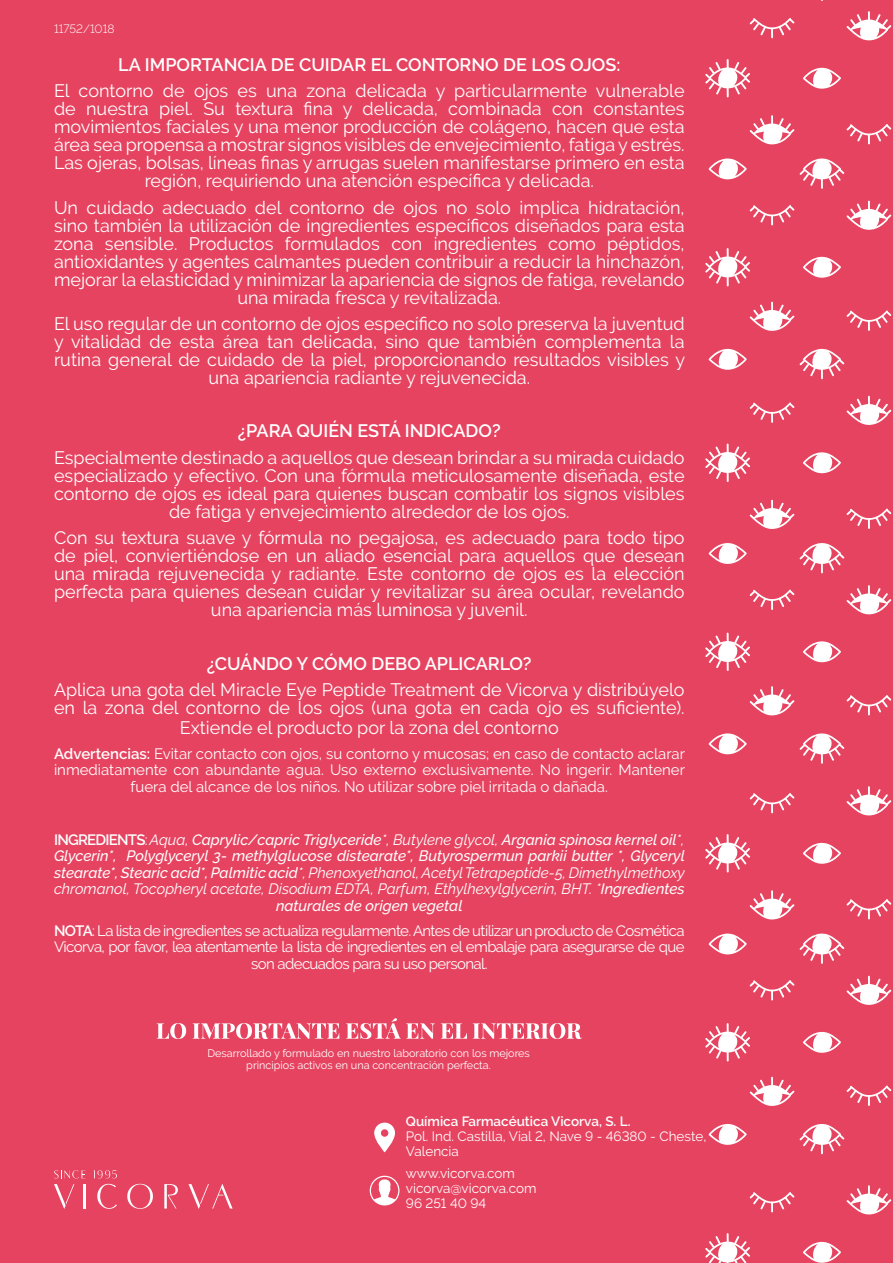
<style>
.page{position:relative;width:893px;height:1263px;background:#e64360}
.page>*{position:absolute;margin:0;border:0;box-sizing:border-box;transform-origin:0 0}
.t1{font:18px/18px "Raleway";color:#fff;text-align:center}
.t2{font:600 18px "Raleway";color:#fff}
.t3{font:italic 500 15px/16.5px "Raleway";color:#fff;text-align:center}
.t4{font:15px/16.5px "Raleway";color:#fff;text-align:center}
.t5{font:15px/16.5px "Raleway";letter-spacing:-.03em;color:#fff;text-align:center}
.t6{font:13.5px/15px "Raleway";color:#fff}
.t7{font:600 13.5px "Raleway";color:#fff}
.t8{font:300 12px "Raleway";color:#fff}
.t9{font:10.8px/12.1px "Raleway";color:#fff;text-align:center}
.s1{font-weight:600}
.s2{font-weight:600;font-style:normal}
.s3{font-weight:400;font-style:normal}
.s4{font-weight:400}
</style>
<div class="page">
<svg style="left:157px;top:1023px;width:29px;height:16px"></svg>
<svg style="left:193px;top:1023px;width:146px;height:16px"></svg>
<svg style="left:346px;top:1018px;width:89px;height:21px"></svg>
<svg style="left:441px;top:1023px;width:26px;height:16px"></svg>
<svg style="left:473px;top:1023px;width:109px;height:16px"></svg>
<svg style="left:374px;top:1122px;width:21px;height:30px"></svg>
<svg style="left:370px;top:1176px;width:29px;height:29px"></svg>
<svg style="left:750px;top:205px;width:44px;height:20px"></svg>
<svg style="left:709px;top:158px;width:38px;height:21px"></svg>
<svg style="left:799px;top:158px;width:45px;height:31px"></svg>
<svg style="left:803px;top:257px;width:38px;height:21px"></svg>
<svg style="left:803px;top:68px;width:38px;height:21px"></svg>
<svg style="left:846px;top:201px;width:45px;height:29px"></svg>
<svg style="left:750px;top:18px;width:44px;height:20px"></svg>
<svg style="left:846px;top:11px;width:45px;height:29px"></svg>
<svg style="left:709px;top:349px;width:38px;height:21px"></svg>
<svg style="left:799px;top:349px;width:45px;height:30px"></svg>
<svg style="left:846px;top:310px;width:45px;height:21px"></svg>
<svg style="left:846px;top:124px;width:45px;height:20px"></svg>
<svg style="left:705px;top:59px;width:45px;height:38px"></svg>
<svg style="left:705px;top:248px;width:45px;height:38px"></svg>
<svg style="left:750px;top:115px;width:44px;height:29px"></svg>
<svg style="left:750px;top:302px;width:44px;height:29px"></svg>
<svg style="left:750px;top:589px;width:44px;height:21px"></svg>
<svg style="left:709px;top:543px;width:38px;height:21px"></svg>
<svg style="left:799px;top:543px;width:45px;height:30px"></svg>
<svg style="left:803px;top:641px;width:38px;height:21px"></svg>
<svg style="left:803px;top:452px;width:38px;height:21px"></svg>
<svg style="left:846px;top:585px;width:45px;height:29px"></svg>
<svg style="left:750px;top:402px;width:44px;height:21px"></svg>
<svg style="left:846px;top:396px;width:45px;height:29px"></svg>
<svg style="left:709px;top:733px;width:38px;height:21px"></svg>
<svg style="left:799px;top:733px;width:45px;height:31px"></svg>
<svg style="left:846px;top:695px;width:45px;height:20px"></svg>
<svg style="left:846px;top:508px;width:45px;height:21px"></svg>
<svg style="left:705px;top:444px;width:45px;height:38px"></svg>
<svg style="left:705px;top:633px;width:45px;height:38px"></svg>
<svg style="left:750px;top:500px;width:44px;height:29px"></svg>
<svg style="left:750px;top:686px;width:44px;height:29px"></svg>
<svg style="left:750px;top:980px;width:44px;height:20px"></svg>
<svg style="left:709px;top:933px;width:38px;height:21px"></svg>
<svg style="left:799px;top:933px;width:45px;height:31px"></svg>
<svg style="left:803px;top:1032px;width:38px;height:21px"></svg>
<svg style="left:803px;top:843px;width:38px;height:21px"></svg>
<svg style="left:846px;top:976px;width:45px;height:29px"></svg>
<svg style="left:750px;top:793px;width:44px;height:20px"></svg>
<svg style="left:846px;top:786px;width:45px;height:29px"></svg>
<svg style="left:709px;top:1124px;width:38px;height:21px"></svg>
<svg style="left:799px;top:1124px;width:45px;height:30px"></svg>
<svg style="left:846px;top:1085px;width:45px;height:21px"></svg>
<svg style="left:846px;top:899px;width:45px;height:20px"></svg>
<svg style="left:705px;top:834px;width:45px;height:38px"></svg>
<svg style="left:705px;top:1023px;width:45px;height:38px"></svg>
<svg style="left:750px;top:890px;width:44px;height:29px"></svg>
<svg style="left:750px;top:1077px;width:44px;height:29px"></svg>
<svg style="left:803px;top:1242px;width:38px;height:21px"></svg>
<svg style="left:750px;top:1192px;width:44px;height:20px"></svg>
<svg style="left:846px;top:1185px;width:45px;height:29px"></svg>
<svg style="left:705px;top:1233px;width:45px;height:30px"></svg>
<hr style="left:83px;top:1184px;width:3px;height:24px;background:#fff">
<svg style="left:97px;top:1184px;width:20px;height:25px"></svg>
<svg style="left:127px;top:1184px;width:26px;height:25px"></svg>
<svg style="left:164px;top:1184px;width:14px;height:24px"></svg>
<svg style="left:93px;top:1170px;width:24px;height:8px"></svg>
<svg style="left:54px;top:1170px;width:31px;height:8px"></svg>
<svg style="left:54px;top:1184px;width:20px;height:25px"></svg>
<svg style="left:189px;top:1184px;width:44px;height:25px"></svg>
<p class="t8" style="left:54px;top:21px;width:62px">11752/1018</p>
<p class="t2" style="left:118px;top:54px;width:504px">LA IMPORTANCIA DE CUIDAR EL CONTORNO DE LOS OJOS:</p>
<p class="t1" style="left:54px;top:82px;width:632px">El contorno de ojos es una zona delicada y particularmente vulnerable de nuestra piel. Su textura fina y delicada, combinada con constantes movimientos faciales y una menor producción de colágeno, hacen que esta área sea propensa a mostrar signos visibles de envejecimiento, fatiga y estrés.<br>Las ojeras, bolsas, líneas finas y arrugas suelen manifestarse primero en esta región, requiriendo una atención específica y delicada.</p>
<p class="t1" style="left:54px;top:199px;width:632px">Un cuidado adecuado del contorno de ojos no solo implica hidratación, sino también la utilización de ingredientes específicos diseñados para esta zona sensible. Productos formulados con ingredientes como péptidos, antioxidantes y agentes calmantes pueden contribuir a reducir la hinchazón, mejorar la elasticidad y minimizar la apariencia de signos de fatiga, revelando una mirada fresca y revitalizada.</p>
<p class="t1" style="left:54px;top:315px;width:633px">El uso regular de un contorno de ojos específico no solo preserva la juventud y vitalidad de esta área tan delicada, sino que también complementa la rutina general de cuidado de la piel, proporcionando resultados visibles y una apariencia radiante y rejuvenecida.</p>
<p class="t2" style="left:238px;top:421px;width:264px">¿PARA QUIÉN ESTÁ INDICADO?</p>
<p class="t1" style="left:54px;top:449px;width:632px">Especialmente destinado a aquellos que desean brindar a su mirada cuidado especializado y efectivo. Con una fórmula meticulosamente diseñada, este contorno de ojos es ideal para quienes buscan combatir los signos visibles de fatiga y envejecimiento alrededor de los ojos.</p>
<p class="t1" style="left:54px;top:529px;width:632px">Con su textura suave y fórmula no pegajosa, es adecuado para todo tipo de piel, conviertiéndose en un aliado esencial para aquellos que desean una mirada rejuvenecida y radiante. Este contorno de ojos es la elección perfecta para quienes desean cuidar y revitalizar su área ocular, revelando una apariencia más luminosa y juvenil.</p>
<p class="t2" style="left:207px;top:653px;width:326px">¿CUÁNDO Y CÓMO DEBO APLICARLO?</p>
<p class="t1" style="left:54px;top:680px;width:632px;line-height:18.8px">Aplica una gota del Miracle Eye Peptide Treatment de Vicorva y distribúyelo en la zona del contorno de los ojos (una gota en cada ojo es suficiente).<br>Extiende el producto por la zona del contorno</p>
<p class="t4" style="left:54px;top:745px;width:632px"><span class="s1">Advertencias:</span> Evitar contacto con ojos, su contorno y mucosas; en caso de contacto aclarar inmediatamente con abundante agua. Uso externo exclusivamente. No ingerir. Mantener fuera del alcance de los niños. No utilizar sobre piel irritada o dañada.</p>
<p class="t3" style="left:54px;top:831px;width:632px"><span class="s2">INGREDIENTS</span><span class="s3">:</span> <span class="s4">Aqua,</span> Caprylic/capric Triglyceride<span class="s4">*, Butylene glycol,</span> Argania spinosa kernel oil<span class="s4">*, </span>Glycerin*, Polyglyceryl 3- methylglucose distearate*, Butyrospermun parkii butter *, Glyceryl stearate*, Stearic acid*, Palmitic acid<span class="s4">*, Phenoxyethanol, Acetyl Tetrapeptide-5, Dimethylmethoxy chromanol, Tocopheryl acetate, Disodium EDTA, Parfum, Ethylhexylglycerin, BHT. *</span>Ingredientes naturales de origen vegetal</p>
<p class="t5" style="left:54px;top:922px;width:632px"><span class="s1">NOTA</span>: La lista de ingredientes se actualiza regularmente. Antes de utilizar un producto de Cosmética<br>Vicorva, por favor, lea atentamente la lista de ingredientes en el embalaje para asegurarse de que son adecuados para su uso personal.</p>
<p class="t9" style="left:207px;top:1047px;width:324px">Desarrollado y formulado en nuestro laboratorio con los mejores principios activos en una concentración perfecta.</p>
<p class="t7" style="left:406px;top:1113px;width:226px">Química Farmacéutica Vicorva, S. L.</p>
<p class="t6" style="left:406px;top:1128px;width:302px">Pol. Ind. Castilla, Vial 2, Nave 9 - 46380 - Cheste,<br>Valencia</p>
<p class="t6" style="left:406px;top:1166px;width:132px">www.vicorva.com vicorva@vicorva.com<br>96 251 40 94</p>
</div>
